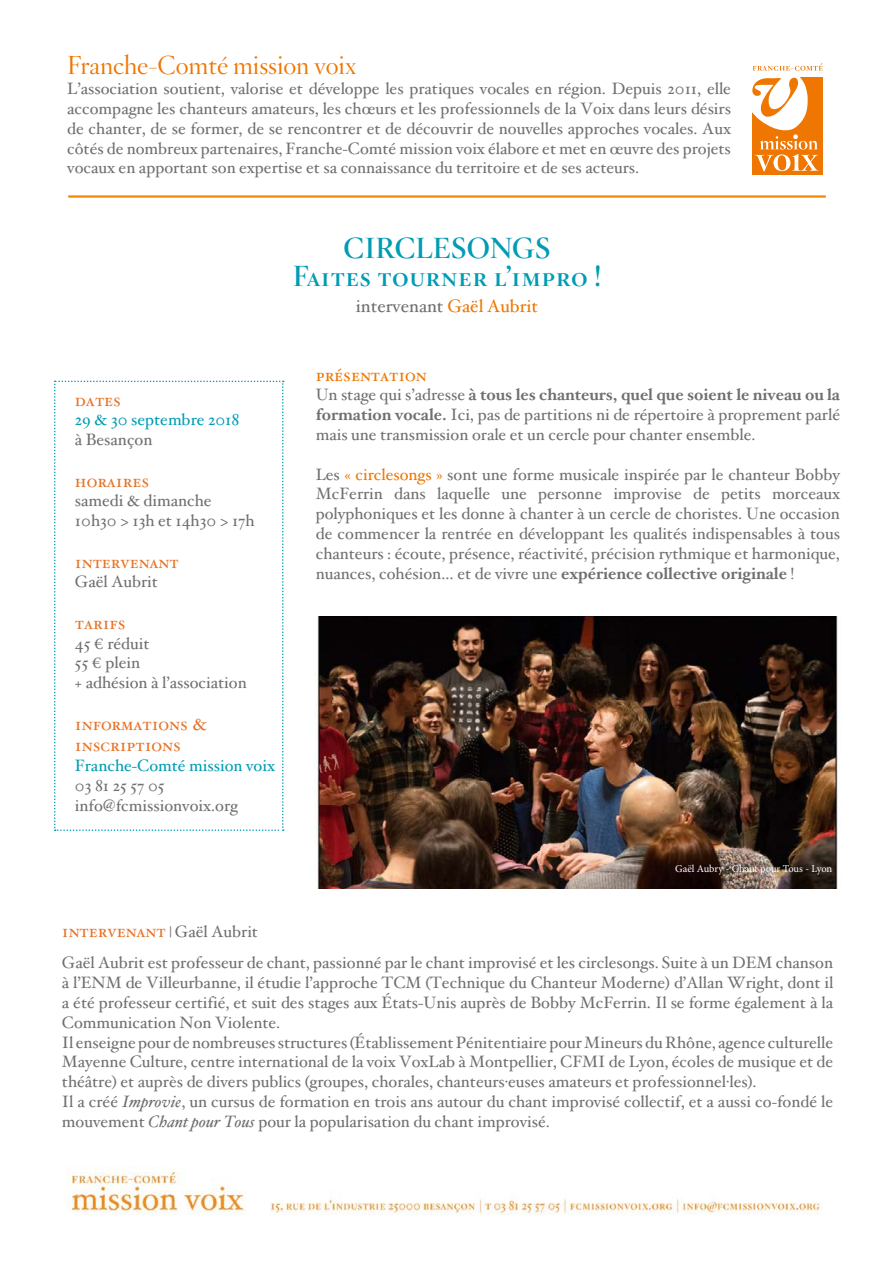
<style>
.page{position:relative;width:893px;height:1263px;background:#fff}
.page>*{position:absolute;margin:0;border:0;box-sizing:border-box;transform-origin:0 0}
.t1{font:28.5px "Hoefler Titling Bold SC";color:#009cb4}
.t2{font:700 28.5px "Hoefler Titling";color:#009cb4}
.t3{font:300 25.5px "Hoefler Titling";color:#ee7601}
.t4{font:18px/21.6px "Hoefler Text Roman Small Caps";color:#e57328}
.t5{font:18px "Hoefler Text";color:#706f6f}
.t6{font:18px "Hoefler Text Roman Small Caps";color:#ee7601}
.t7{font:16.5px/19.8px "Hoefler Text";color:#706f6f}
.t8{font:16.5px "Hoefler Text";color:#009cb4}
.t9{font:10.5px "Minion Pro";letter-spacing:-.005em;color:#fff}
.s1{color:#ee7601}
.s2{font-family:"Minion Pro"}
.s3{font-weight:700}
.s4{font-family:"Hoefler Text";font-size:15px;color:#706f6f}
.s5{font-family:"Hoefler Text";font-size:16.5px;color:#706f6f}
.s6{font-style:italic}
</style>
<div class="page">
<div style="left:752px;top:78px;width:71px;height:97px;background:#ee7601"></div>
<svg style="left:752px;top:63px;width:71px;height:108px"></svg>
<hr style="left:68px;top:195px;width:758px;height:3px;background:#f18700">
<img style="left:67px;top:1168px;width:755px;height:47px">
<svg style="left:54px;top:381px;width:230px;height:450px"></svg>
<img style="left:317px;top:617px;width:521px;height:271px">
<h2 class="t3" style="left:67px;top:50px;width:291px">Franche-Comté mission voix</h2>
<p class="t7" style="left:67px;top:79px;width:665px;text-align:justify">L’association soutient, valorise et développe les pratiques vocales en région. Depuis 2011, elle accompagne les chanteurs amateurs, les chœurs et les professionnels de la Voix dans leurs désirs de chanter, de se former, de se rencontrer et de découvrir de nouvelles approches vocales. Aux côtés de nombreux partenaires, Franche-Comté mission voix élabore et met en œuvre des projets vocaux en apportant son expertise et sa connaissance du territoire et de ses acteurs.</p>
<h1 class="t2" style="left:343px;top:230px;width:209px">CIRCLESONGS</h1>
<h1 class="t1" style="left:293px;top:259px;width:310px">Faites tourner l’impro !</h1>
<p class="t5" style="left:356px;top:295px;width:184px">intervenant <span class="s1">Gaël Aubrit</span></p>
<p class="t4" style="left:75px;top:389px;width:48px">dates</p>
<p class="t8" style="left:75px;top:410px;width:166px">29 &amp; 30 septembre 2018</p>
<p class="t7" style="left:75px;top:430px;width:79px">à Besançon</p>
<p class="t4" style="left:75px;top:470px;width:76px">horaires</p>
<p class="t7" style="left:75px;top:491px;width:181px">samedi &amp; dimanche<br>10h30 &gt; 13h et 14h30 &gt; 17h</p>
<p class="t4" style="left:75px;top:551px;width:105px">intervenant</p>
<p class="t7" style="left:75px;top:572px;width:85px">Gaël Aubrit</p>
<p class="t4" style="left:75px;top:612px;width:52px">tarifs</p>
<p class="t7" style="left:75px;top:634px;width:173px">45 <span class="s2">€</span> réduit<br>55 <span class="s2">€</span> plein<br>+ adhésion à l’association</p>
<p class="t4" style="left:75px;top:713px;width:133px">informations &amp; inscriptions</p>
<p class="t8" style="left:75px;top:755px;width:202px">Franche-Comté mission voix</p>
<p class="t7" style="left:75px;top:776px;width:165px">03 81 25 57 05 info@fcmissionvoix.org</p>
<p class="t6" style="left:316px;top:364px;width:113px">présentation</p>
<p class="t7" style="left:316px;top:385px;width:526px;text-align:justify">Un stage qui s’adresse <span class="s3">à tous les chanteurs, quel que soient le niveau ou la formation vocale.</span> Ici, pas de partitions ni de répertoire à proprement parlé mais une transmission orale et un cercle pour chanter ensemble.</p>
<p class="t7" style="left:316px;top:465px;width:526px;text-align:justify">Les <span class="s1">« circlesongs »</span> sont une forme musicale inspirée par le chanteur Bobby McFerrin dans laquelle une personne improvise de petits morceaux polyphoniques et les donne à chanter à un cercle de choristes. Une occasion de commencer la rentrée en développant les qualités indispensables à tous chanteurs : écoute, présence, réactivité, précision rythmique et harmonique, nuances, cohésion… et de vivre une <span class="s3">expérience collective originale</span> !</p>
<p class="t9" style="left:675px;top:862px;width:159px">Gaël Aubry - Chant pour Tous - Lyon</p>
<p class="t4" style="left:62px;top:920px;width:198px">intervenant <span class="s4">|</span> <span class="s5">Gaël Aubrit</span></p>
<p class="t7" style="left:62px;top:953px;width:773px">Gaël Aubrit est professeur de chant, passionné par le chant improvisé et les circlesongs. Suite à un DEM chanson à l’ENM de Villeurbanne, il étudie l’approche TCM (Technique du Chanteur Moderne) d’Allan Wright, dont il a été professeur certifié, et suit des stages aux États-Unis auprès de Bobby McFerrin. Il se forme également à la Communication Non Violente.<br>Il enseigne pour de nombreuses structures (Établissement Pénitentiaire pour Mineurs du Rhône, agence culturelle Mayenne Culture, centre international de la voix VoxLab à Montpellier, CFMI de Lyon, écoles de musique et de théâtre) et auprès de divers publics (groupes, chorales, chanteurs·euses amateurs et professionnel·les).<br>Il a créé <span class="s6">Improvie</span>, un cursus de formation en trois ans autour du chant improvisé collectif, et a aussi co-fondé le mouvement <span class="s6">Chant pour Tous</span> pour la popularisation du chant improvisé.</p>
</div>
